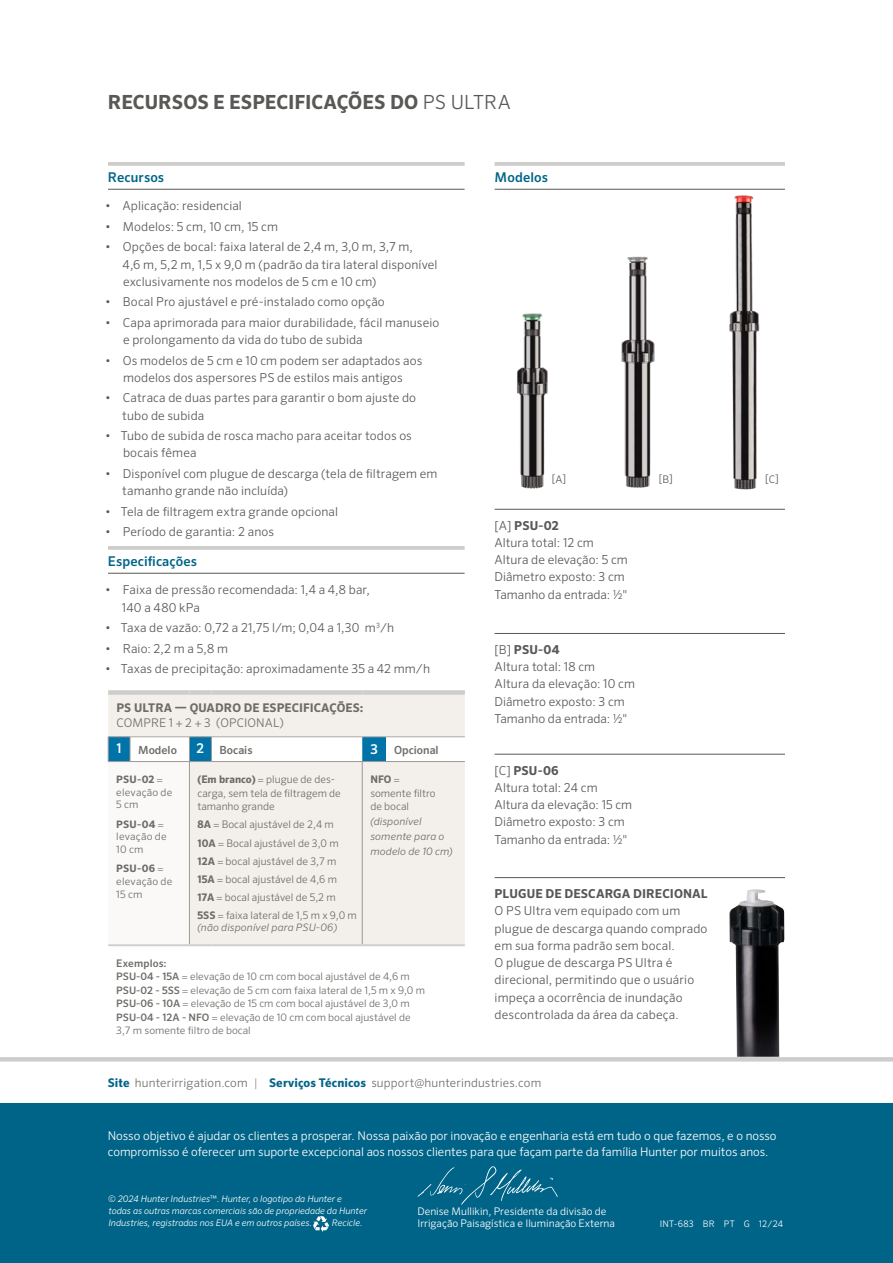
<style>
.page{position:relative;width:893px;height:1263px;background:#fff}
.page>*{position:absolute;margin:0;border:0;box-sizing:border-box;transform-origin:0 0}
.t1{font:700 19.5px "Sero Pro";color:#585956}
.t2{font:500 13.5px "Sero Pro";letter-spacing:.005em;color:#006488}
.t3{font:300 12.3px/17.2px "Sero Pro";letter-spacing:.01em;color:#585956}
.t4{font:700 12.3px "Sero Pro";letter-spacing:.005em;color:#585956}
.t5{font:300 12px/16.5px "Sero Pro";color:#fff}
.t6{font:300 12px "Sero Pro";letter-spacing:.01em;color:#716f6c}
.t7{font:700 12px "Sero Pro";letter-spacing:.01em;color:#6d6c68}
.t8{font:300 12px "Sero Pro";letter-spacing:.01em;color:#6d6c68}
.t9{font:500 11.25px "Sero Pro";color:#6d6c68}
.t10{font:300 10.5px/18.1px "Sero Pro";color:#6d6c68}
.t11{font:300 10.5px/12px "Sero Pro";color:#fff}
.t12{font:300 10.5px "Sero Pro";color:#585956}
.t13{font:500 10.5px "Sero Pro";letter-spacing:.015em;color:#6d6c68}
.t14{font:300 10.35px/13.5px "Sero Pro";color:#6d6c68}
.t15{font:italic 300 10.35px/15px "Sero Pro";letter-spacing:.015em;color:#6d6c68}
.t16{font:300 10.35px/12.6px "Sero Pro";letter-spacing:.02em;color:#6d6c68}
.t17{font:italic 300 9px/12px "Sero Pro";color:#fff}
.t18{font:300 9px "Sero Pro";letter-spacing:.025em;color:#fff}
.s1{font-weight:300}
.s2{font-size:13.5px;color:#fff}
.s3{font-weight:700}
.s4{font-size:10.5px}
.s5{font-weight:500}
.s6{font-weight:700;color:#006488}
.s7{color:#9c9896}
.s8{font-style:normal}
</style>
<div class="page">
<hr style="left:0;top:1057px;width:893px;height:4px;background:#cfcdcb">
<div style="left:0;top:1103px;width:893px;height:160px;background:#006488"></div>
<svg style="left:313px;top:1216px;width:16px;height:16px"></svg>
<svg style="left:417px;top:1166px;width:141px;height:39px"></svg>
<hr style="left:108px;top:162px;width:357px;height:4px;background:#cfcdcb">
<hr style="left:108px;top:189px;width:357px;height:1px;background:#585956">
<hr style="left:108px;top:546px;width:357px;height:4px;background:#cfcdcb">
<hr style="left:108px;top:573px;width:357px;height:1px;background:#585956">
<hr style="left:495px;top:162px;width:290px;height:4px;background:#cfcdcb">
<hr style="left:495px;top:189px;width:290px;height:1px;background:#585956">
<hr style="left:495px;top:509px;width:290px;height:1px;background:#585956">
<hr style="left:495px;top:633px;width:290px;height:1px;background:#585956">
<hr style="left:495px;top:754px;width:290px;height:1px;background:#585956">
<img style="left:729px;top:195px;width:31px;height:295px">
<img style="left:621px;top:256px;width:34px;height:232px">
<img style="left:517px;top:313px;width:31px;height:176px">
<hr style="left:495px;top:877px;width:290px;height:1px;background:#585956">
<img style="left:729px;top:889px;width:55px;height:168px">
<div style="left:108px;top:695px;width:357px;height:249px;background:#f3f0ec"></div>
<div style="left:108px;top:761px;width:81px;height:184px;background:#faf9f7"></div>
<div style="left:108px;top:690px;width:22px;height:5px;background:#cfcdcb"></div>
<div style="left:130px;top:690px;width:59px;height:5px;background:#cfcdcb"></div>
<div style="left:189px;top:690px;width:22px;height:5px;background:#cfcdcb"></div>
<div style="left:211px;top:690px;width:151px;height:5px;background:#cfcdcb"></div>
<div style="left:362px;top:690px;width:24px;height:5px;background:#cfcdcb"></div>
<div style="left:386px;top:690px;width:79px;height:5px;background:#cfcdcb"></div>
<hr style="left:386px;top:736px;width:79px;height:1px;background:#aca9a7">
<hr style="left:189px;top:762px;width:1px;height:182px;background:#9c9896">
<hr style="left:108px;top:944px;width:22px;height:2px;background:#cfcdcb">
<hr style="left:130px;top:944px;width:59px;height:2px;background:#cfcdcb">
<hr style="left:189px;top:944px;width:22px;height:2px;background:#cfcdcb">
<hr style="left:211px;top:944px;width:151px;height:2px;background:#cfcdcb">
<hr style="left:362px;top:944px;width:24px;height:2px;background:#cfcdcb">
<hr style="left:386px;top:944px;width:79px;height:2px;background:#cfcdcb">
<hr style="left:386px;top:761px;width:79px;height:1px;background:#9c9896">
<hr style="left:362px;top:762px;width:1px;height:182px;background:#9c9896">
<svg style="left:108px;top:736px;width:278px;height:26px"></svg>
<h1 class="t1" style="left:108px;top:90px;width:404px">RECURSOS E ESPECIFICAÇÕES DO <span class="s1">PS ULTRA</span></h1>
<p class="t2" style="left:108px;top:169px;width:58px">Recursos</p>
<p class="t3" style="left:105px;top:197px;width:138px">• Aplicação: residencial</p>
<p class="t3" style="left:105px;top:218px;width:174px">• Modelos: 5 cm, 10 cm, 15 cm</p>
<p class="t3" style="left:123px;top:238px;width:316px;text-indent:-17px">• Opções de bocal: faixa lateral de 2,4 m, 3,0 m, 3,7 m,<br>4,6 m, 5,2 m, 1,5 x 9,0 m (padrão da tira lateral disponível exclusivamente nos modelos de 5 cm e 10 cm)</p>
<p class="t3" style="left:105px;top:293px;width:281px">• Bocal Pro ajustável e pré-instalado como opção</p>
<p class="t3" style="left:123px;top:314px;width:318px;text-indent:-18px">• Capa aprimorada para maior durabilidade, fácil manuseio e prolongamento da vida do tubo de subida</p>
<p class="t3" style="left:105px;top:351px;width:319px;text-align:center">• Os modelos de 5 cm e 10 cm podem ser adaptados aos modelos dos aspersores PS de estilos mais antigos</p>
<p class="t3" style="left:122px;top:389px;width:295px;text-indent:-17px">• Catraca de duas partes para garantir o bom ajuste do tubo de subida</p>
<p class="t3" style="left:123px;top:427px;width:290px;text-indent:-18px">• Tubo de subida de rosca macho para aceitar todos os bocais fêmea</p>
<p class="t3" style="left:122px;top:465px;width:317px;text-indent:-17px">• Disponível com plugue de descarga (tela de filtragem em tamanho grande não incluída)</p>
<p class="t3" style="left:105px;top:502px;width:234px">• Tela de filtragem extra grande opcional</p>
<p class="t3" style="left:105px;top:523px;width:170px">• Período de garantia: 2 anos</p>
<p class="t2" style="left:108px;top:553px;width:91px">Especificações</p>
<p class="t3" style="left:122px;top:581px;width:249px;text-indent:-17px">• Faixa de pressão recomendada: 1,4 a 4,8 bar,<br>140 a 480 kPa</p>
<p class="t3" style="left:105px;top:619px;width:290px">• Taxa de vazão: 0,72 a 21,75 l/m; 0,04 a 1,30 m<sup>3</sup>/h</p>
<p class="t3" style="left:105px;top:639px;width:124px">• Raio: 2,2 m a 5,8 m</p>
<p class="t3" style="left:105px;top:660px;width:326px">• Taxas de precipitação: aproximadamente 35 a 42 mm/h</p>
<p class="t7" style="left:116px;top:700px;width:249px">PS ULTRA — QUADRO DE ESPECIFICAÇÕES:</p>
<p class="t8" style="left:116px;top:715px;width:169px">COMPRE 1 + 2 + 3 (OPCIONAL)</p>
<p class="t9" style="left:117px;top:743px;width:62px"><span class="s2">1</span> Modelo</p>
<p class="t9" style="left:197px;top:743px;width:57px"><span class="s2">2</span> Bocais</p>
<p class="t9" style="left:370px;top:743px;width:70px"><span class="s2">3</span> Opcional</p>
<p class="t14" style="left:116px;top:773px;width:58px;line-height:12.6px"><span class="s3">PSU-02</span> = elevação de<br>5 cm</p>
<p class="t16" style="left:116px;top:818px;width:52px"><span class="s3">PSU-04</span> = levação de<br>10 cm</p>
<p class="t16" style="left:116px;top:862px;width:58px"><span class="s3">PSU-06</span> = elevação de<br>15 cm</p>
<p class="t10" style="left:198px;top:773px;width:145px;line-height:13.5px"><span class="s3">(Em branco)</span> = plugue de des&shy;carga, sem tela de filtragem de tamanho grande</p>
<p class="t10" style="left:198px;top:815px;width:161px"><span class="s3">8A</span> = Bocal ajustável de 2,4 m<br><span class="s3">10A</span> = Bocal ajustável de 3,0 m<br><span class="s3">12A</span> = bocal ajustável de 3,7 m<br><span class="s3">15A</span> = bocal ajustável de 4,6 m<br><span class="s3">17A</span> = bocal ajustável de 5,2 m<br><span class="s3">5SS</span> = faixa lateral de 1,5 m x 9,0 m</p>
<p class="t15" style="left:198px;top:920px;width:141px">(não disponível para PSU-06)</p>
<p class="t10" style="left:370px;top:773px;width:67px;line-height:13.5px"><span class="s3">NFO</span> = somente filtro de bocal</p>
<p class="t15" style="left:370px;top:814px;width:84px">(disponível somente para o modelo de 10 cm<span class="s4">)</span></p>
<p class="t13" style="left:116px;top:957px;width:52px">Exemplos:</p>
<p class="t14" style="left:116px;top:970px;width:310px"><span class="s5">PSU-04 - 15A</span> = elevação de 10 cm com bocal ajustável de 4,6 m <span class="s5">PSU-02 - 5SS</span> = elevação de 5 cm com faixa lateral de <span class="s4">1,5 m x 9,0 m </span><span class="s5">PSU-06 - 10A</span> = elevação de 15 cm com bocal ajustável de 3,0 m <span class="s5">PSU-04 - 12A - NFO</span> = elevação de 10 cm com bocal ajustável de 3,7 m somente filtro de bocal</p>
<p class="t2" style="left:495px;top:169px;width:55px">Modelos</p>
<p class="t12" style="left:552px;top:472px;width:16px">[A]</p>
<p class="t12" style="left:659px;top:472px;width:16px">[B]</p>
<p class="t12" style="left:765px;top:472px;width:15px">[C]</p>
<p class="t3" style="left:495px;top:517px;width:135px">[A] <span class="s3">PSU-02<br></span>Altura total: 12 cm<br>Altura de elevação: 5 cm<br>Diâmetro exposto: 3 cm<br>Tamanho da entrada: ½"</p>
<p class="t3" style="left:495px;top:641px;width:142px">[B] <span class="s3">PSU-04<br></span>Altura total: 18 cm<br>Altura da elevação: 10 cm<br>Diâmetro exposto: 3 cm<br>Tamanho da entrada: ½"</p>
<p class="t3" style="left:495px;top:761px;width:139px">[C] <span class="s3">PSU-06<br></span>Altura total: 24 cm<br>Altura da elevação: 15 cm<br>Diâmetro exposto: 3 cm<br>Tamanho da entrada: ½"</p>
<p class="t4" style="left:495px;top:886px;width:214px">PLUGUE DE DESCARGA DIRECIONAL</p>
<p class="t3" style="left:495px;top:902px;width:214px">O PS Ultra vem equipado com um plugue de descarga quando comprado em sua forma padrão sem bocal.<br>O plugue de descarga PS Ultra é direcional, permitindo que o usuário impeça a ocorrência de inundação descontrolada da área da cabeça.</p>
<p class="t6" style="left:108px;top:1076px;width:435px"><span class="s6">Site</span> hunterirrigation.com <span class="s7">|</span> <span class="s6">Serviços Técnicos</span> support@hunterindustries.com</p>
<p class="t5" style="left:108px;top:1127px;width:670px">Nosso objetivo é ajudar os clientes a prosperar. Nossa paixão por inovação e engenharia está em tudo o que fazemos, e o nosso compromisso é oferecer um suporte excepcional aos nossos clientes para que façam parte da família Hunter por muitos anos.</p>
<p class="t17" style="left:108px;top:1193px;width:260px">© 2024 Hunter Industries<span class="s8">™.</span> Hunter, o logotipo da Hunter e<br>todas as outras marcas comerciais são de propriedade da Hunter<br>Industries, registradas nos EUA e em outros países.</p>
<p class="t17" style="left:332px;top:1217px;width:32px">Recicle.</p>
<p class="t11" style="left:417px;top:1205px;width:199px">Denise Mullikin, Presidente da divisão de<br>Irrigação Paisagística e Iluminação Externa</p>
<p class="t18" style="left:660px;top:1218px;width:125px">INT-683 BR PT G 12/24</p>
</div>
